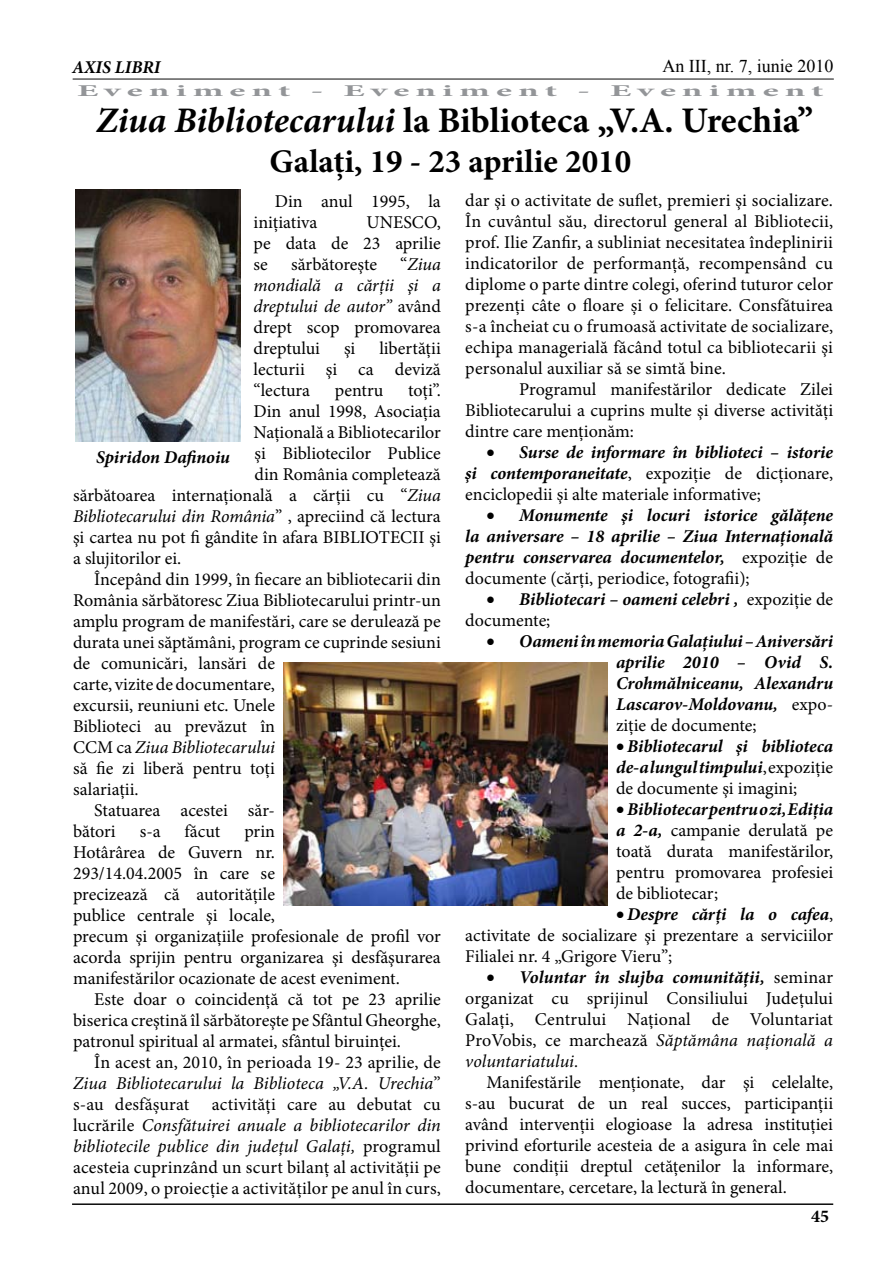
<style>
.page{position:relative;width:893px;height:1263px;background:#fff}
.page>*{position:absolute;margin:0;border:0;box-sizing:border-box;transform-origin:0 0}
.t1{font:700 36px "Minion Pro";color:#000}
.t2{font:700 33px "Minion Pro";color:#000}
.t3{font:18px/21px "Minion Pro";color:#000;text-align:justify}
.t4{font:italic 700 18px/21px "Minion Pro";letter-spacing:-.005em;color:#000;text-align:justify}
.t5{font:italic 18px/21px "Minion Pro";letter-spacing:-.01em;color:#000;text-align:justify}
.t6{font:18px "Times New Roman";color:#000}
.t7{font:700 18px "Minion Pro";color:#000}
.t8{font:700 16.5px "Minion Pro";letter-spacing:.165em;color:#939598;scale:2.21 1}
.s1{font-style:italic}
.s2{font-style:normal}
.s3{font-weight:700;font-style:italic}
.s4{font-weight:400;font-style:normal}
</style>
<div class="page">
<hr style="left:73px;top:79px;width:761px;height:1px;background:#000">
<hr style="left:72px;top:1203px;width:761px;height:2px;background:#000">
<img style="left:284px;top:663px;width:324px;height:243px">
<img style="left:75px;top:190px;width:166px;height:251px">
<p class="t4" style="left:72px;top:56px;width:90px">AXIS LIBRI</p>
<p class="t6" style="left:662px;top:54px;width:172px">An III, nr. 7, iunie 2010</p>
<p class="t8" style="left:77px;top:79px;width:339px">Eveniment - Eveniment - Eveniment</p>
<h1 class="t1" style="left:96px;top:95px;width:718px"><span class="s1">Ziua Bibliotecarului</span> la Biblioteca „V.A. Urechia”</h1>
<h2 class="t2" style="left:269px;top:138px;width:363px">Galați, 19 - 23 aprilie 2010</h2>
<p class="t3" style="left:254px;top:190px;width:189px;text-indent:21px">Din anul 1995, la iniţiativa</p>
<p class="t3" style="left:254px;top:212px;width:189px;text-indent:113px">UNESCO, pe data de 23 aprilie se</p>
<p class="t5" style="left:254px;top:253px;width:189px;text-indent:147px"><span class="s2">“</span>Ziua mondială a cărţii şi a dreptului de autor” <span class="s2">având drept scop promovarea dreptului</span></p>
<p class="t3" style="left:291px;top:254px;width:87px">sărbătoreşte</p>
<p class="t3" style="left:254px;top:338px;width:189px;text-indent:126px">libertăţii lecturii şi ca deviză “lectura</p>
<p class="t3" style="left:344px;top:338px;width:13px">şi</p>
<p class="t3" style="left:335px;top:380px;width:50px">pentru</p>
<p class="t3" style="left:408px;top:380px;width:34px">toţi”.</p>
<p class="t3" style="left:254px;top:401px;width:189px">Din anul 1998, Asociaţia</p>
<p class="t3" style="left:254px;top:422px;width:189px">Naţională a Bibliotecarilor</p>
<p class="t3" style="left:255px;top:443px;width:188px">şi Bibliotecilor Publice</p>
<p class="t3" style="left:255px;top:464px;width:188px">din România completează</p>
<p class="t3" style="left:73px;top:485px;width:369px">sărbătoarea internaţională a cărţii cu “<span class="s1">Ziua</span></p>
<p class="t5" style="left:73px;top:505px;width:369px">Bibliotecarului din România<span class="s2">” , apreciind că lectura</span></p>
<p class="t3" style="left:73px;top:527px;width:369px">şi cartea nu pot fi gândite în afara BIBLIOTECII şi</p>
<p class="t3" style="left:73px;top:548px;width:110px">a slujitorilor ei.</p>
<p class="t3" style="left:94px;top:569px;width:348px">Începând din 1999, în fiecare an bibliotecarii din</p>
<p class="t3" style="left:73px;top:590px;width:369px">România sărbătoresc Ziua Bibliotecarului printr-un</p>
<p class="t3" style="left:73px;top:611px;width:369px">amplu program de manifestări, care se derulează pe</p>
<p class="t3" style="left:73px;top:632px;width:369px">durata unei săptămâni, program ce cuprinde sesiuni</p>
<p class="t3" style="left:73px;top:653px;width:203px">de comunicări, lansări de</p>
<p class="t3" style="left:73px;top:674px;width:203px">carte, vizite de documentare,</p>
<p class="t3" style="left:73px;top:695px;width:203px">excursii, reuniuni etc. Unele</p>
<p class="t3" style="left:73px;top:716px;width:203px">Biblioteci au prevăzut în</p>
<p class="t5" style="left:73px;top:737px;width:203px"><span class="s2">CCM ca</span> Ziua Bibliotecarului</p>
<p class="t3" style="left:73px;top:758px;width:203px">să fie zi liberă pentru toţi</p>
<p class="t3" style="left:73px;top:779px;width:67px">salariaţii.</p>
<p class="t3" style="left:94px;top:800px;width:180px">Statuarea acestei săr-</p>
<p class="t3" style="left:73px;top:821px;width:44px">bători</p>
<p class="t3" style="left:140px;top:821px;width:22px">s-a</p>
<p class="t3" style="left:185px;top:821px;width:37px">făcut</p>
<p class="t4" style="left:96px;top:447px;width:135px">Spiridon Dafinoiu</p>
<p class="t3" style="left:73px;top:821px;width:369px;text-align:left;text-indent:171px">prin<br>Hotârârea de Guvern nr.<br>293/14.04.2005 în care se<br>precizează că autorităţile<br>publice centrale şi locale,<br>precum şi organizaţiile profesionale de profil vor acorda sprijin pentru organizarea şi desfăşurarea manifestărilor ocazionate de acest eveniment.</p>
<p class="t3" style="left:73px;top:989px;width:369px;text-indent:21px">Este doar o coincidenţă că tot pe 23 aprilie biserica creştină îl sărbătoreşte pe Sfântul Gheorghe, patronul spiritual al armatei, sfântul biruinţei.</p>
<p class="t3" style="left:73px;top:1052px;width:369px;text-indent:21px">În acest an, 2010, în perioada 19- 23 aprilie, de <span class="s1">Ziua Bibliotecarului la Biblioteca „V.A. Urechia</span>” s-au desfășurat activităţi care au debutat cu lucrările <span class="s1">Consfătuirei anuale a bibliotecarilor din bibliotecile publice din judeţul Galaţi,</span> programul acesteia cuprinzând un scurt bilanţ al activităţii pe anul 2009, o proiecţie a activităţilor pe anul în curs,</p>
<p class="t3" style="left:465px;top:189px;width:369px">dar şi o activitate de suflet, premieri şi socializare.<br>În cuvântul său, directorul general al Bibliotecii, prof. Ilie Zanfir, a subliniat necesitatea îndeplinirii indicatorilor de performanţă, recompensând cu diplome o parte dintre colegi, oferind tuturor celor prezenţi câte o floare și o felicitare. Consfătuirea s-a încheiat cu o frumoasă activitate de socializare, echipa managerială făcând totul ca bibliotecarii şi personalul auxiliar să se simtă bine.</p>
<p class="t3" style="left:465px;top:378px;width:369px;text-indent:54px">Programul manifestărilor dedicate Zilei Bibliotecarului a cuprins multe şi diverse activităţi dintre care menţionăm:</p>
<p class="t3" style="left:465px;top:442px;width:369px;text-indent:21px">• <span class="s3">Surse de informare în biblioteci – istorie şi contemporaneitate</span>, expoziţie de dicţionare, enciclopedii şi alte materiale informative;</p>
<p class="t4" style="left:465px;top:504px;width:369px;text-indent:21px">• Monumente şi locuri istorice gălăţene la aniversare – 18 aprilie – Ziua Internaţională pentru conservarea documentelor, <span class="s4">expoziţie de documente (cărţi, periodice, fotografii);</span></p>
<p class="t4" style="left:465px;top:588px;width:369px;text-indent:21px">• Bibliotecari – oameni celebri , <span class="s4">expoziţie de documente;</span></p>
<p class="t4" style="left:616px;top:630px;width:219px;text-indent:-129px">• Oameni în memoria Galaţiului – Aniversări aprilie 2010 – Ovid S.<br>Crohmălniceanu, Alexandru Lascarov-Moldovanu, <span class="s4">expo&shy;ziţie de documente;</span></p>
<p class="t4" style="left:616px;top:735px;width:219px">• Bibliotecarul şi biblioteca de-a lungul timpului<span class="s4">, expoziţie de documente şi imagini;</span></p>
<p class="t3" style="left:616px;top:799px;width:219px">• <span class="s3">Bibliotecar pentru o zi, Ediţia a 2-a,</span> campanie derulată pe toată durata manifestărilor, pentru promovarea profesiei de bibliotecar;</p>
<p class="t3" style="left:465px;top:904px;width:369px;text-indent:151px">• <span class="s3">Despre cărţi la o cafea</span>, activitate de socializare şi prezentare a serviciilor Filialei nr. 4 „Grigore Vieru”;</p>
<p class="t3" style="left:465px;top:967px;width:369px;text-indent:21px">• <span class="s3">Voluntar în slujba comunităţii,</span> seminar organizat cu sprijinul Consiliului Judeţului Galaţi, Centrului Naţional de Voluntariat ProVobis, ce marchează <span class="s1">Săptămâna naţională a voluntariatului.</span></p>
<p class="t3" style="left:465px;top:1072px;width:369px;text-indent:21px">Manifestările menţionate, dar şi celelalte, s-au bucurat de un real succes, participanţii având intervenţii elogioase la adresa instituţiei privind eforturile acesteia de a asigura în cele mai bune condiţii dreptul cetăţenilor la informare, documentare, cercetare, la lectură în general.</p>
<p class="t7" style="left:811px;top:1203px;width:19px">45</p>
</div>
